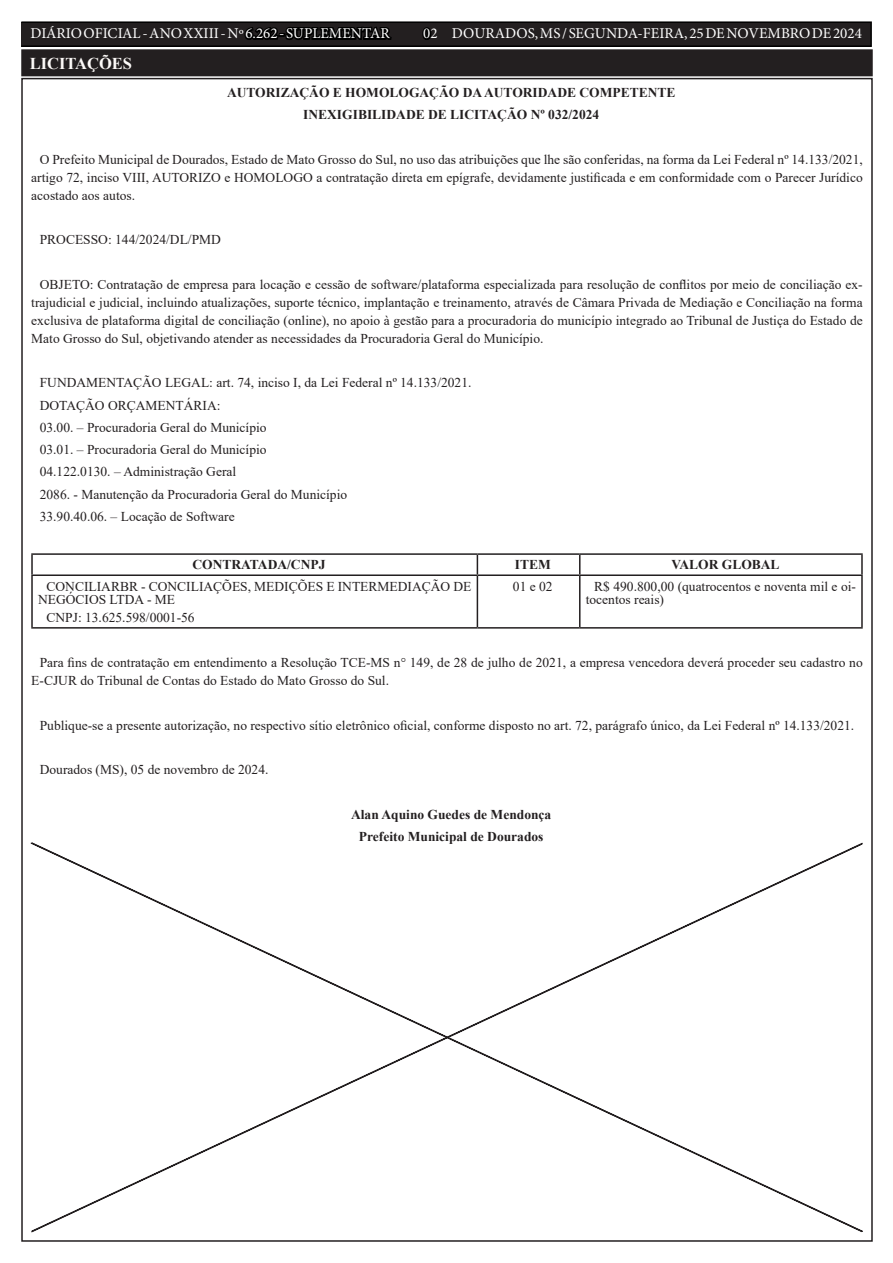
<style>
.page{position:relative;width:893px;height:1263px;background:#fff}
.page>*{position:absolute;margin:0;border:0;box-sizing:border-box;transform-origin:0 0}
.TEXTO{font:700 16.5px "Times New Roman";color:#fdfaf8}
.t1{font:15px "Minion Pro";color:#fff}
.TEXTO-2{font:13.5px/18px "Times New Roman";color:#231f20}
.TEXTO-3{font:700 13.5px "Times New Roman";color:#231f20}
.s1{color:#000}
</style>
<div class="page">
<div style="left:21px;top:22px;width:850px;height:24px;background:#231f20"></div>
<div style="left:21px;top:21px;width:851px;height:26px;border:2px solid #000"></div>
<hr style="left:31px;top:553px;width:446px;height:2px;background:#231f20">
<svg style="left:31px;top:555px;width:2px;height:19px"></svg>
<hr style="left:477px;top:553px;width:103px;height:2px;background:#231f20">
<svg style="left:477px;top:555px;width:1px;height:19px"></svg>
<hr style="left:580px;top:553px;width:283px;height:2px;background:#231f20">
<svg style="left:579px;top:555px;width:1px;height:19px"></svg>
<svg style="left:861px;top:555px;width:2px;height:19px"></svg>
<hr style="left:31px;top:574px;width:446px;height:2px;background:#231f20">
<hr style="left:31px;top:576px;width:2px;height:51px;background:#231f20">
<hr style="left:477px;top:574px;width:103px;height:2px;background:#231f20">
<hr style="left:477px;top:576px;width:1px;height:51px;background:#231f20">
<hr style="left:580px;top:574px;width:283px;height:2px;background:#231f20">
<hr style="left:579px;top:576px;width:1px;height:51px;background:#231f20">
<hr style="left:861px;top:576px;width:2px;height:51px;background:#231f20">
<hr style="left:31px;top:627px;width:446px;height:2px;background:#231f20">
<hr style="left:477px;top:627px;width:103px;height:2px;background:#231f20">
<hr style="left:580px;top:627px;width:283px;height:2px;background:#231f20">
<div style="left:23px;top:51px;width:848px;height:23px;background:#231f20"></div>
<div style="left:21px;top:49px;width:852px;height:27px;border:4px solid #231f20"></div>
<svg style="left:30px;top:842px;width:833px;height:390px"></svg>
<p class="t1" style="left:31px;top:24px;width:361px">DIÁRIO OFICIAL - ANO XXIII - Nº <span class="s1">6.262 - SUPLEMENTAR</span></p>
<p class="t1" style="left:423px;top:24px;width:440px"><span class="s1">0</span>2 DOURADOS, MS / SEGUNDA-FEIRA, 25 DE NOVEMBRO DE 2024</p>
<p class="TEXTO" style="left:30px;top:52px;width:104px">LICITAÇÕES</p>
<p class="TEXTO-3" style="left:227px;top:83px;width:450px">AUTORIZAÇÃO E HOMOLOGAÇÃO DA AUTORIDADE COMPETENTE</p>
<p class="TEXTO-3" style="left:303px;top:105px;width:297px">INEXIGIBILIDADE DE LICITAÇÃO Nº 032/2024</p>
<p class="TEXTO-2" style="left:31px;top:150px;width:833px;text-align:justify;text-indent:9px">O Prefeito Municipal de Dourados, Estado de Mato Grosso do Sul, no uso das atribuições que lhe são conferidas, na forma da Lei Federal nº 14.133/2021, artigo 72, inciso VIII, AUTORIZO e HOMOLOGO a contratação direta em epígrafe, devidamente justificada e em conformidade com o Parecer Jurídico acostado aos autos.</p>
<p class="TEXTO-2" style="left:40px;top:230px;width:183px">PROCESSO: 144/2024/DL/PMD</p>
<p class="TEXTO-2" style="left:31px;top:275px;width:833px;text-align:justify;text-indent:9px">OBJETO: Contratação de empresa para locação e cessão de software/plataforma especializada para resolução de conflitos por meio de conciliação ex&shy;trajudicial e judicial, incluindo atualizações, suporte técnico, implantação e treinamento, através de Câmara Privada de Mediação e Conciliação na forma exclusiva de plataforma digital de conciliação (online), no apoio à gestão para a procuradoria do município integrado ao Tribunal de Justiça do Estado de Mato Grosso do Sul, objetivando atender as necessidades da Procuradoria Geral do Município.</p>
<p class="TEXTO-2" style="left:40px;top:373px;width:433px">FUNDAMENTAÇÃO LEGAL: art. 74, inciso I, da Lei Federal nº 14.133/2021.</p>
<p class="TEXTO-2" style="left:40px;top:396px;width:182px">DOTAÇÃO ORÇAMENTÁRIA:</p>
<p class="TEXTO-2" style="left:40px;top:418px;width:228px">03.00. – Procuradoria Geral do Município</p>
<p class="TEXTO-2" style="left:40px;top:440px;width:228px">03.01. – Procuradoria Geral do Município</p>
<p class="TEXTO-2" style="left:40px;top:462px;width:198px">04.122.0130. – Administração Geral</p>
<p class="TEXTO-2" style="left:40px;top:485px;width:309px">2086. - Manutenção da Procuradoria Geral do Município</p>
<p class="TEXTO-2" style="left:40px;top:507px;width:196px">33.90.40.06. – Locação de Software</p>
<p class="TEXTO-3" style="left:192px;top:555px;width:134px">CONTRATADA/CNPJ</p>
<p class="TEXTO-3" style="left:515px;top:555px;width:38px">ITEM</p>
<p class="TEXTO-3" style="left:671px;top:555px;width:110px">VALOR GLOBAL</p>
<p class="TEXTO-2" style="left:38px;top:579px;width:435px;line-height:13.5px;text-indent:9px">CONCILIARBR - CONCILIAÇÕES, MEDIÇÕES E INTERMEDIAÇÃO DE<br>NEGÓCIOS LTDA - ME</p>
<p class="TEXTO-2" style="left:47px;top:608px;width:150px">CNPJ: 13.625.598/0001-56</p>
<p class="TEXTO-2" style="left:513px;top:577px;width:41px">01 e 02</p>
<p class="TEXTO-2" style="left:586px;top:579px;width:272px;line-height:13.5px;text-indent:9px">R$ 490.800,00 (quatrocentos e noventa mil e oi&shy;tocentos reais)</p>
<p class="TEXTO-2" style="left:31px;top:653px;width:833px;text-indent:9px">Para fins de contratação em entendimento a Resolução TCE-MS n° 149, de 28 de julho de 2021, a empresa vencedora deverá proceder seu cadastro no<br>E-CJUR do Tribunal de Contas do Estado do Mato Grosso do Sul.</p>
<p class="TEXTO-2" style="left:40px;top:716px;width:816px">Publique-se a presente autorização, no respectivo sítio eletrônico oficial, conforme disposto no art. 72, parágrafo único, da Lei Federal nº 14.133/2021.</p>
<p class="TEXTO-2" style="left:40px;top:760px;width:230px">Dourados (MS), 05 de novembro de 2024.</p>
<p class="TEXTO-3" style="left:351px;top:804px;width:202px">Alan Aquino Guedes de Mendonça</p>
<p class="TEXTO-3" style="left:359px;top:827px;width:186px">Prefeito Municipal de Dourados</p>
</div>
